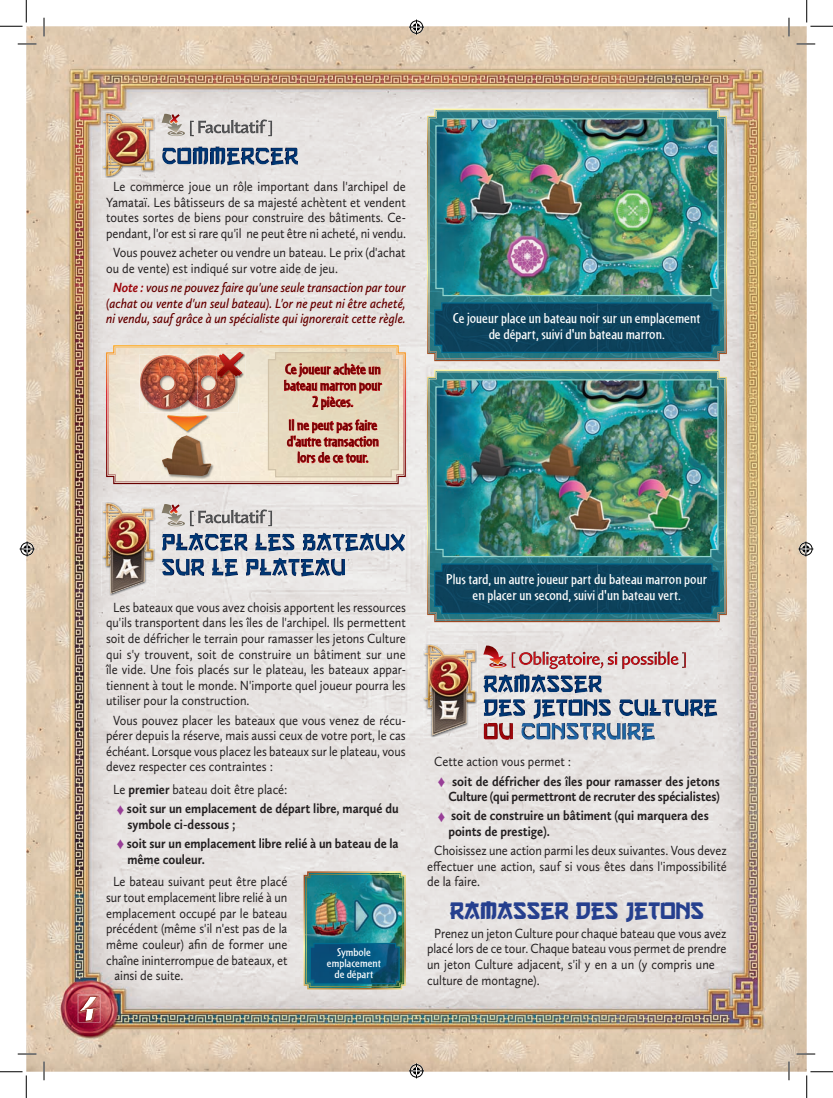
<style>
.page{position:relative;width:833px;height:1098px;background:#fff}
.page>*{position:absolute;margin:0;border:0;box-sizing:border-box;transform-origin:0 0}
.t1{font:25px "Gangof Three";color:#253f8e}
.t2{font:15px/16.2px "Cafeteria";color:#fff;text-align:center;scale:1.15 1}
.t3{font:15px/16.2px "Cafeteria";color:#600;text-align:center;scale:1.15 1}
.t4{font:13.75px/15.6px "Calluna Sans";color:#231f20;text-align:justify;scale:.9 1}
.t5{font:700 13.75px/19.1px "Calluna Sans";color:#231f20;scale:.9 1}
.t6{font:italic 600 13.75px/15.6px "Calluna Sans";color:#600;text-align:center;scale:.9 1}
.t7{font:11.88px/11.2px "Cafeteria";color:#fff;text-align:center;scale:1.2 1}
.s1{font-weight:700;color:#9d070d}
.s2{font-weight:400}
.s3{color:#983e97}
</style>
<div class="page">
<img style="left:26px;top:26px;width:780px;height:1045px">
<img style="left:78px;top:994px;width:22px;height:1px">
<img style="left:78px;top:1021px;width:22px;height:1px">
<img style="left:78px;top:995px;width:22px;height:1px">
<img style="left:78px;top:996px;width:22px;height:25px">
<img style="left:79px;top:996px;width:20px;height:25px">
<svg style="left:427px;top:109px;width:299px;height:252px;background:#a3a384"></svg>
<svg style="left:429px;top:111px;width:295px;height:248px;background:#377f86"></svg>
<svg style="left:433px;top:302px;width:287px;height:52px;background:#0d4660"></svg>
<img style="left:434px;top:118px;width:284px;height:179px">
<svg style="left:427px;top:370px;width:299px;height:252px;background:#a2a384"></svg>
<svg style="left:429px;top:372px;width:295px;height:248px;background:#377f87"></svg>
<svg style="left:433px;top:563px;width:287px;height:52px;background:#0d4660"></svg>
<img style="left:434px;top:379px;width:284px;height:179px">
<img style="left:423px;top:643px;width:54px;height:94px">
<img style="left:424px;top:645px;width:51px;height:90px">
<img style="left:511px;top:651px;width:174px;height:18px">
<img style="left:483px;top:674px;width:118px;height:19px">
<img style="left:483px;top:699px;width:234px;height:20px">
<img style="left:483px;top:723px;width:29px;height:17px">
<img style="left:521px;top:723px;width:133px;height:18px">
<svg style="left:483px;top:645px;width:23px;height:23px"></svg>
<img style="left:101px;top:502px;width:55px;height:94px">
<img style="left:103px;top:503px;width:50px;height:91px">
<img style="left:190px;top:509px;width:82px;height:17px">
<img style="left:162px;top:533px;width:243px;height:19px">
<img style="left:162px;top:558px;width:183px;height:18px">
<svg style="left:161px;top:504px;width:24px;height:22px"></svg>
<img style="left:101px;top:112px;width:55px;height:66px">
<img style="left:103px;top:113px;width:50px;height:63px">
<img style="left:190px;top:119px;width:82px;height:17px">
<img style="left:162px;top:146px;width:136px;height:19px">
<svg style="left:161px;top:114px;width:24px;height:22px"></svg>
<svg style="left:106px;top:345px;width:299px;height:139px;background:#d0926e"></svg>
<svg style="left:108px;top:347px;width:295px;height:135px;background:#f0e3d0"></svg>
<svg style="left:267px;top:351px;width:132px;height:127px;background:#ddbaa3"></svg>
<img style="left:161px;top:435px;width:53px;height:44px">
<img style="left:162px;top:435px;width:49px;height:41px">
<img style="left:167px;top:415px;width:42px;height:18px">
<img style="left:167px;top:415px;width:40px;height:16px">
<img style="left:197px;top:354px;width:41px;height:58px">
<img style="left:197px;top:355px;width:38px;height:54px">
<img style="left:139px;top:354px;width:41px;height:58px">
<img style="left:180px;top:354px;width:17px;height:58px">
<img style="left:194px;top:357px;width:3px;height:50px">
<img style="left:140px;top:355px;width:54px;height:54px">
<img style="left:216px;top:352px;width:29px;height:27px">
<img style="left:216px;top:356px;width:19px;height:23px">
<img style="left:217px;top:352px;width:26px;height:25px">
<img style="left:303px;top:871px;width:102px;height:118px">
<svg style="left:18px;top:43px;width:18px;height:2px"></svg>
<svg style="left:796px;top:43px;width:18px;height:2px"></svg>
<svg style="left:18px;top:1053px;width:18px;height:2px"></svg>
<svg style="left:796px;top:1053px;width:18px;height:2px"></svg>
<svg style="left:43px;top:18px;width:2px;height:18px"></svg>
<svg style="left:43px;top:1061px;width:2px;height:19px"></svg>
<svg style="left:787px;top:18px;width:2px;height:18px"></svg>
<svg style="left:787px;top:1061px;width:2px;height:19px"></svg>
<svg style="left:0;top:0;width:27px;height:27px"></svg>
<svg style="left:0;top:1071px;width:27px;height:27px"></svg>
<svg style="left:806px;top:0;width:26px;height:27px"></svg>
<svg style="left:806px;top:1071px;width:26px;height:27px"></svg>
<svg style="left:409px;top:20px;width:15px;height:15px"></svg>
<svg style="left:409px;top:1063px;width:15px;height:15px"></svg>
<svg style="left:20px;top:541px;width:15px;height:15px"></svg>
<svg style="left:797px;top:541px;width:15px;height:15px"></svg>
<p class="t4" style="left:106px;top:179px;width:335px;text-align:center">Le commerce joue un rôle important dans l'archipel de Yamataï. Les bâtisseurs de sa majesté achètent et vendent toutes sortes de biens pour construire des bâtiments. Ce&shy;pendant, l'or est si rare qu'il ne peut être ni acheté, ni vendu.</p>
<p class="t4" style="left:106px;top:245px;width:334px;text-indent:7px">Vous pouvez acheter ou vendre un bateau. Le prix (d'achat ou de vente) est indiqué sur votre aide de jeu.</p>
<p class="t6" style="left:106px;top:279px;width:334px"><span class="s1">Note :</span> vous ne pouvez faire qu'une seule transaction par tour (achat ou vente d'un seul bateau). L'or ne peut ni être acheté, ni vendu, sauf grâce à un spécialiste qui ignorerait cette règle.</p>
<p class="t3" style="left:284px;top:360px;width:87px">Ce joueur achète un bateau marron pour<br>2 pièces.</p>
<p class="t3" style="left:287px;top:416px;width:81px">Il ne peut pas faire d'autre transaction lors de ce tour.</p>
<p class="t2" style="left:452px;top:309px;width:217px">Ce joueur place un bateau noir sur un emplacement de départ, suivi d'un bateau marron.</p>
<p class="t4" style="left:106px;top:599px;width:334px;text-indent:7px">Les bateaux que vous avez choisis apportent les ressources qu'ils transportent dans les îles de l'archipel. Ils permettent soit de défricher le terrain pour ramasser les jetons Culture qui s'y trouvent, soit de construire un bâtiment sur une île vide. Une fois placés sur le plateau, les bateaux appar&shy;tiennent à tout le monde. N'importe quel joueur pourra les utiliser pour la construction.</p>
<p class="t4" style="left:106px;top:712px;width:334px;text-indent:7px">Vous pouvez placer les bateaux que vous venez de récu&shy;pérer depuis la réserve, mais aussi ceux de votre port, le cas échéant. Lorsque vous placez les bateaux sur le plateau, vous devez respecter ces contraintes :</p>
<p class="t5" style="left:113px;top:780px;width:318px"><span class="s2">Le</span> premier <span class="s2">bateau doit être placé:<br></span><span class="s3">♦</span> soit sur un emplacement de départ libre, marqué du</p>
<p class="t5" style="left:117px;top:814px;width:314px;text-indent:11px">symbole ci-dessous ;<br><span class="s3">♦</span> soit sur un emplacement libre relié à un bateau de la</p>
<p class="t5" style="left:127px;top:849px;width:88px">même couleur.</p>
<p class="t4" style="left:113px;top:874px;width:195px">Le bateau suivant peut être placé</p>
<p class="t4" style="left:106px;top:889px;width:203px">sur tout emplacement libre relié à un</p>
<p class="t4" style="left:106px;top:905px;width:203px">emplacement occupé par le bateau</p>
<p class="t4" style="left:106px;top:921px;width:203px">précédent (même s'il n'est pas de la</p>
<p class="t4" style="left:106px;top:936px;width:203px">même couleur) afin de former une</p>
<p class="t4" style="left:106px;top:952px;width:203px">chaîne ininterrompue de bateaux, et</p>
<p class="t4" style="left:114px;top:967px;width:78px">ainsi de suite.</p>
<p class="t7" style="left:327px;top:946px;width:47px">Symbole emplacement de départ</p>
<p class="t2" style="left:446px;top:570px;width:228px">Plus tard, un autre joueur part du bateau marron pour en placer un second, suivi d'un bateau vert.</p>
<p class="t5" style="left:434px;top:752px;width:318px"><span class="s2">Cette action vous permet :<br></span><span class="s3">♦</span> soit de défricher des îles pour ramasser des jetons</p>
<p class="t5" style="left:437px;top:787px;width:315px;text-indent:11px">Culture (qui permettront de recruter des spécialistes) <span class="s3">♦</span> soit de construire un bâtiment (qui marquera des</p>
<p class="t5" style="left:448px;top:821px;width:114px">points de prestige).</p>
<p class="t4" style="left:427px;top:842px;width:334px;text-indent:7px">Choisissez une action parmi les deux suivantes. Vous devez effectuer une action, sauf si vous êtes dans l'impossibilité de la faire.</p>
<h1 class="t1" style="left:449px;top:895px;width:256px">RAMASSER DES JETONS</h1>
<p class="t4" style="left:427px;top:925px;width:334px;text-align:left;text-indent:7px">Prenez un jeton Culture pour chaque bateau que vous avez placé lors de ce tour. Chaque bateau vous permet de prendre un jeton Culture adjacent, s'il y en a un (y compris une culture de montagne).</p>
</div>
